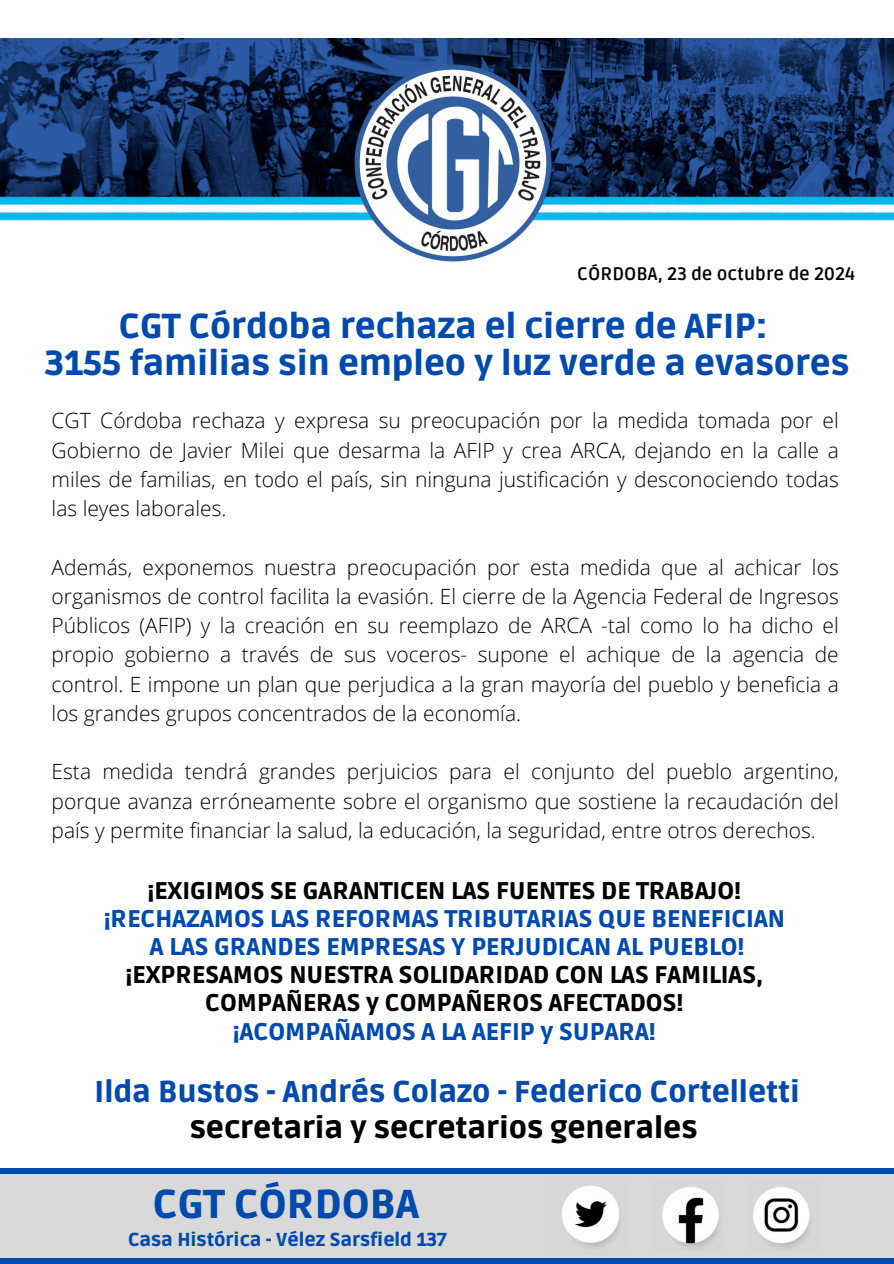
<style>
.page{position:relative;width:894px;height:1264px;background:#fff}
.page>*{position:absolute;margin:0;border:0;box-sizing:border-box;transform-origin:0 0}
.t1{font:900 40.05px "Ruda";color:#004aad}
.t2{font:900 34.5px/37.2px "Ruda";color:#004aad;text-align:center}
.t3{font:900 30px/36px "Ruda";color:#004aad;text-align:center}
.t4{font:900 24px/28.2px "Ruda";color:#000;text-align:center}
.t5{font:300 21px/29.2px "Open Sans";color:#000;text-align:justify}
.t6{font:900 18.75px "Ruda";color:#004aad}
.t7{font:700 18px "Ruda";color:#000}
.s1{color:#004aad}
.s2{color:#000}
</style>
<div class="page">
<img style="left:0;top:38px;width:893px;height:183px">
<img style="left:352px;top:63px;width:201px;height:199px">
<svg style="left:0;top:1257px;width:893px;height:6px;background:#2461b4"></svg>
<div style="left:0;top:1174px;width:893px;height:83px;background:#d9d9d9"></div>
<img style="left:662px;top:1187px;width:58px;height:62px">
<img style="left:562px;top:1185px;width:58px;height:63px">
<img style="left:753px;top:1187px;width:57px;height:62px">
<div style="left:0;top:1168px;width:893px;height:6px;background:#004aad"></div>
<h3 class="t7" style="left:577px;top:263px;width:279px">CÓRDOBA, 23 de octubre de 2024</h3>
<h4 class="t2" style="left:45px;top:308px;width:805px">CGT Córdoba rechaza el cierre de AFIP:<br>3155 familias sin empleo y luz verde a evasores</h4>
<h1 class="t5" style="left:52px;top:405px;width:788px">CGT Córdoba rechaza y expresa su preocupación por la medida tomada por el Gobierno de Javier Milei que desarma la AFIP y crea ARCA, dejando en la calle a miles de familias, en todo el país, sin ninguna justificación y desconociendo todas las leyes laborales.</h1>
<p class="t5" style="left:52px;top:552px;width:788px">Además, exponemos nuestra preocupación por esta medida que al achicar los organismos de control facilita la evasión. El cierre de la Agencia Federal de Ingresos Públicos (AFIP) y la creación en su reemplazo de ARCA -tal como lo ha dicho el propio gobierno a través de sus voceros- supone el achique de la agencia de control. E impone un plan que perjudica a la gran mayoría del pueblo y beneficia a los grandes grupos concentrados de la economía.</p>
<p class="t5" style="left:52px;top:756px;width:788px">Esta medida tendrá grandes perjuicios para el conjunto del pueblo argentino, porque avanza erróneamente sobre el organismo que sostiene la recaudación del país y permite financiar la salud, la educación, la seguridad, entre otros derechos.</p>
<p class="t4" style="left:104px;top:877px;width:682px">¡EXIGIMOS SE GARANTICEN LAS FUENTES DE TRABAJO! <span class="s1">¡RECHAZAMOS LAS REFORMAS TRIBUTARIAS QUE BENEFICIAN A LAS GRANDES EMPRESAS Y PERJUDICAN AL PUEBLO! </span>¡EXPRESAMOS NUESTRA SOLIDARIDAD CON LAS FAMILIAS, COMPAÑERAS y COMPAÑEROS AFECTADOS!<br><span class="s1">¡ACOMPAÑAMOS A LA AEFIP y SUPARA!</span></p>
<p class="t3" style="left:95px;top:1074px;width:706px">Ilda Bustos - Andrés Colazo - Federico Cortelletti <span class="s2">secretaria y secretarios generales</span></p>
<h5 class="t1" style="left:153px;top:1180px;width:267px">CGT CÓRDOBA</h5>
<h5 class="t6" style="left:128px;top:1229px;width:320px">Casa Histórica - Vélez Sarsfield 137</h5>
</div>
